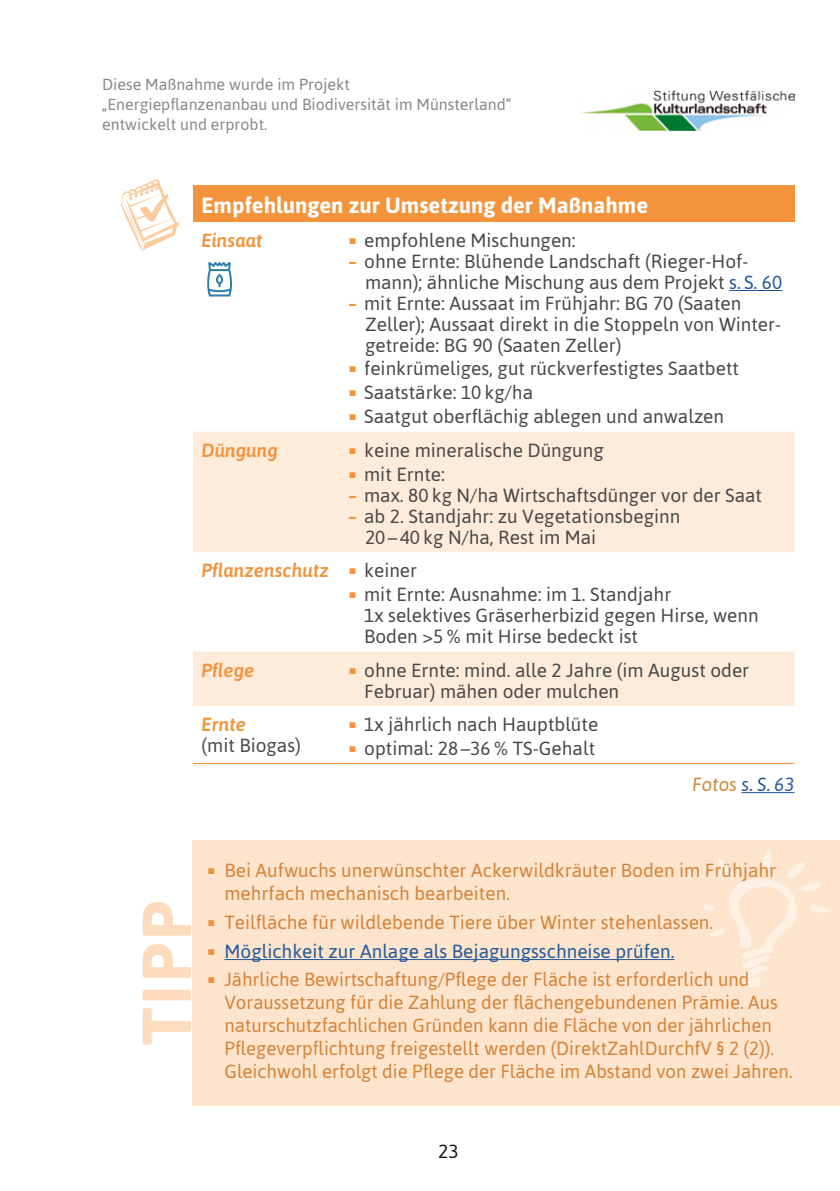
<style>
.page{position:relative;width:840px;height:1191px;background:#fff}
.page>*{position:absolute;margin:0;border:0;box-sizing:border-box;transform-origin:0 0}
.t1{font:700 69px "Asap";color:#fddcbd}
.t2{font:700 22px "Asap";color:#fff}
.t3{font:19px/21px "Asap";color:#484847}
.t4{font:19px/23px "Asap";color:#d68236}
.t5{font:19px "Asap";color:#22599b}
.t6{font:italic 500 19px "Asap";color:#f3943d}
.t7{font:italic 19px "Asap";letter-spacing:-.005em;color:#22599b}
.t8{font:19px "Asap";color:#181716}
.t9{font:16px/20px "Asap";color:#878887}
.s1{font-weight:700;color:#f3943d}
.s2{color:#22599b}
.s3{color:#d68236}
</style>
<div class="page">
<div style="left:193px;top:185px;width:601px;height:36px;background:#f3943d"></div>
<svg style="left:193px;top:431px;width:601px;height:275px;fill:#feebda"></svg>
<hr style="left:193px;top:763px;width:147px;height:1px;background:#f3943d">
<hr style="left:340px;top:763px;width:454px;height:1px;background:#f3943d">
<hr style="left:728px;top:290px;width:53px;height:1px;background:#22599b">
<img style="left:580px;top:91px;width:214px;height:40px">
<div style="left:193px;top:840px;width:646px;height:266px;background:#fde4cd"></div>
<svg style="left:703px;top:849px;width:126px;height:138px"></svg>
<hr style="left:224px;top:959px;width:450px;height:1px;background:#22599b">
<svg style="left:120px;top:179px;width:60px;height:71px"></svg>
<hr style="left:741px;top:792px;width:53px;height:1px;background:#22599b">
<svg style="left:207px;top:262px;width:25px;height:35px"></svg>
<svg style="left:349px;top:448px;width:6px;height:6px"></svg>
<svg style="left:349px;top:472px;width:6px;height:5px"></svg>
<svg style="left:349px;top:568px;width:6px;height:6px"></svg>
<svg style="left:349px;top:592px;width:6px;height:6px"></svg>
<svg style="left:349px;top:667px;width:6px;height:6px"></svg>
<p class="t9" style="left:102px;top:74px;width:410px">Diese Maßnahme wurde im Projekt „Energiepflanzenanbau und Biodiversität im Münsterland“ entwickelt und erprobt.</p>
<p class="t2" style="left:201px;top:190px;width:448px">Empfehlungen zur Umsetzung der Maßnahme</p>
<p class="t6" style="left:201px;top:227px;width:63px">Einsaat</p>
<p class="t3" style="left:364px;top:229px;width:213px">empfohlene Mischungen:</p>
<p class="t3" style="left:365px;top:250px;width:418px;text-indent:-16px"><span class="s1">–</span> ohne Ernte: Blühende Landschaft (Rieger-Hof&shy;mann); ähnliche Mischung aus dem Projekt <span class="s2">s. S. 60</span></p>
<p class="t3" style="left:365px;top:292px;width:417px;text-indent:-16px"><span class="s1">–</span> mit Ernte: Aussaat im Frühjahr: BG 70 (Saaten<br>Zeller); Aussaat direkt in die Stoppeln von Winter&shy;getreide: BG 90 (Saaten Zeller)</p>
<p class="t3" style="left:364px;top:356px;width:376px;line-height:23.8px">feinkrümeliges, gut rückverfestigtes Saatbett<br>Saatstärke: 10 kg/ha<br>Saatgut oberflächig ablegen und anwalzen</p>
<p class="t6" style="left:201px;top:437px;width:78px">Düngung</p>
<p class="t3" style="left:364px;top:437px;width:241px;line-height:23.8px">keine mineralische Düngung mit Ernte:</p>
<p class="t3" style="left:349px;top:484px;width:414px"><span class="s1">–</span> max. 80 kg N/ha Wirtschaftsdünger vor der Saat</p>
<p class="t3" style="left:365px;top:505px;width:316px;text-indent:-16px"><span class="s1">–</span> ab 2. Standjahr: zu Vegetationsbeginn<br>20–40 kg N/ha, Rest im Mai</p>
<p class="t6" style="left:201px;top:558px;width:129px">Pflanzenschutz</p>
<p class="t3" style="left:364px;top:558px;width:308px;line-height:23.8px">keiner<br>mit Ernte: Ausnahme: im 1. Standjahr</p>
<p class="t3" style="left:364px;top:604px;width:396px">1x selektives Gräserherbizid gegen Hirse, wenn<br>Boden &gt;5 % mit Hirse bedeckt ist</p>
<p class="t6" style="left:201px;top:657px;width:54px">Pflege</p>
<p class="t3" style="left:364px;top:658px;width:386px">ohne Ernte: mind. alle 2 Jahre (im August oder<br>Februar) mähen oder mulchen</p>
<p class="t6" style="left:201px;top:712px;width:46px">Ernte</p>
<p class="t3" style="left:201px;top:734px;width:101px">(mit Biogas)</p>
<p class="t3" style="left:364px;top:712px;width:235px;line-height:23.8px">1x jährlich nach Hauptblüte optimal: 28–36 % TS-Gehalt</p>
<h1 class="t1" style="left:120px;top:1045px;width:146px;rotate:-90deg">TIPP</h1>
<p class="t7" style="left:692px;top:771px;width:104px"><span class="s3">Fotos</span> s. S. 63</p>
<p class="t4" style="left:224px;top:858px;width:553px">Bei Aufwuchs unerwünschter Ackerwildkräuter Boden im Frühjahr mehrfach mechanisch bearbeiten.</p>
<p class="t4" style="left:224px;top:910px;width:490px">Teilfläche für wildlebende Tiere über Winter stehenlassen.</p>
<p class="t5" style="left:224px;top:938px;width:451px">Möglichkeit zur Anlage als Bejagungsschneise prüfen.</p>
<p class="t4" style="left:224px;top:967px;width:569px">Jährliche Bewirtschaftung/Pflege der Fläche ist erforderlich und Voraussetzung für die Zahlung der flächengebundenen Prämie. Aus naturschutzfachlichen Gründen kann die Fläche von der jährlichen Pflegeverpflichtung freigestellt werden (DirektZahlDurchfV § 2 (2)).<br>Gleichwohl erfolgt die Pflege der Fläche im Abstand von zwei Jahren.</p>
<p class="t8" style="left:438px;top:1139px;width:22px">23</p>
</div>
